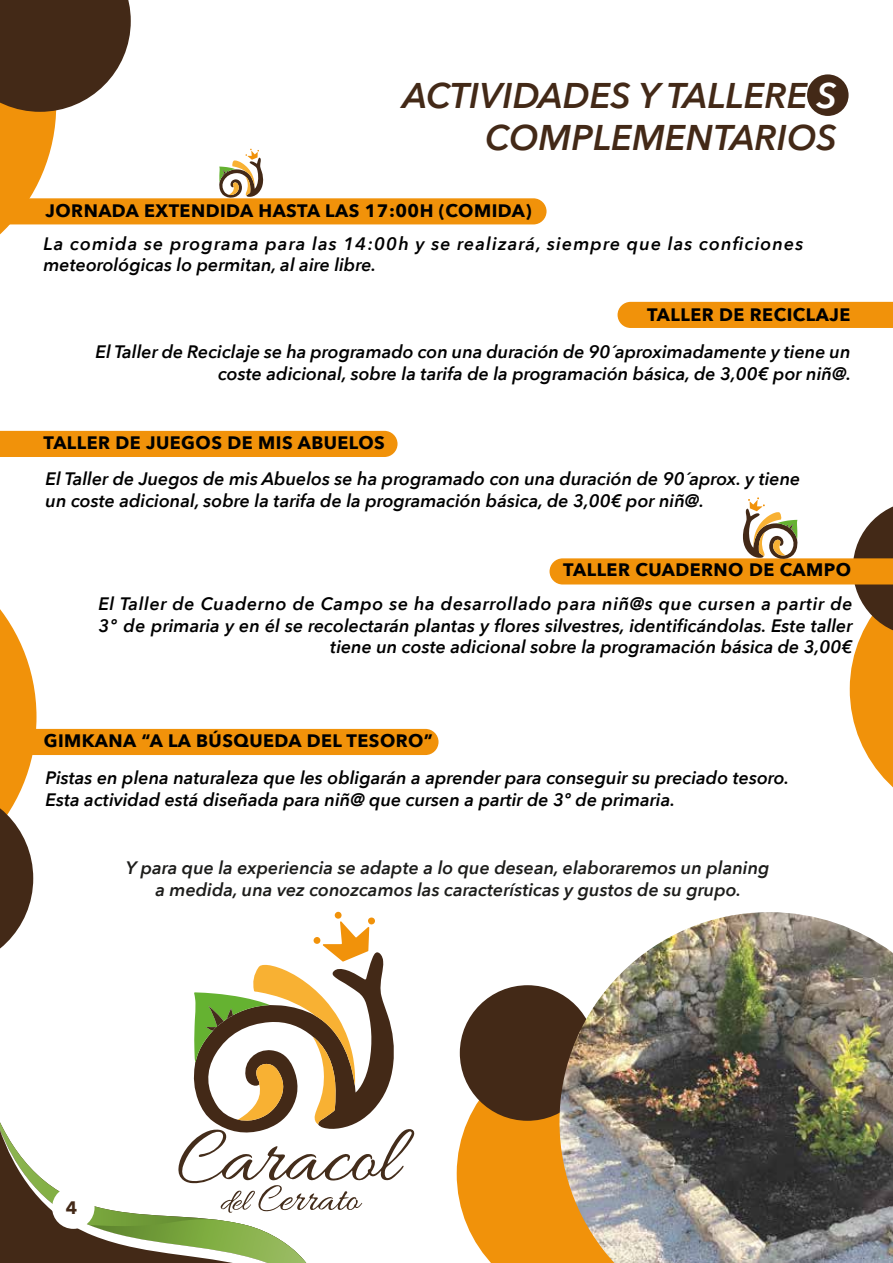
<style>
.page{position:relative;width:893px;height:1263px;background:#fff}
.page>*{position:absolute;margin:0;border:0;box-sizing:border-box;transform-origin:0 0}
.t1{font:italic 600 35.7px/42.8px "Avenir Next";color:#432917;text-align:right}
.t2{font:italic 600 18px/21.6px "Avenir Next";color:#000}
.t3{font:700 18px "Avenir Next";letter-spacing:.025em;color:#000}
.t4{font:italic 600 18px/21.6px "Avenir Next";color:#1d1d1b;text-align:center}
.t5{font:italic 600 18px/21.6px "Avenir Next";letter-spacing:.06em;color:#000}
.t6{font:700 18px "Avenir Next";color:#432917}
.s1{color:#fff}
</style>
<div class="page">
<svg style="left:456px;top:1041px;width:103px;height:222px;background:#f2a02a"></svg>
<div style="left:460px;top:985px;width:136px;height:136px;background:#432917;border-radius:50%"></div>
<img style="left:559px;top:912px;width:334px;height:351px">
<div style="left:617px;top:302px;width:276px;height:26px;background:#f1920a"></div>
<div style="left:0;top:431px;width:397px;height:26px;background:#f1920a"></div>
<svg style="left:0;top:0;width:546px;height:235px"></svg>
<svg style="left:549px;top:497px;width:344px;height:291px"></svg>
<svg style="left:0;top:609px;width:438px;height:654px"></svg>
<div style="left:52px;top:1186px;width:43px;height:43px;background:#fff;border-radius:50%"></div>
<div style="left:807px;top:74px;width:42px;height:42px;background:#432917;border-radius:50%"></div>
<h1 class="t1" style="left:403px;top:73px;width:435px">ACTIVIDADES Y TALLERE <span class="s1">S<br></span>COMPLEMENTARIOS</h1>
<p class="t3" style="left:45px;top:195px;width:488px">JORNADA EXTENDIDA HASTA LAS 17:00H (COMIDA)</p>
<p class="t5" style="left:44px;top:232px;width:761px">La comida se programa para las 14:00h y se realizará, siempre que las conficiones meteorológicas lo permitan, al aire libre.</p>
<p class="t3" style="left:647px;top:299px;width:205px">TALLER DE RECICLAJE</p>
<p class="t2" style="left:96px;top:340px;width:757px;text-align:right">El Taller de Reciclaje se ha programado con una duración de 90´aproximadamente y tiene un coste adicional, sobre la tarifa de la programación básica, de 3,00€ por niñ@.</p>
<p class="t3" style="left:43px;top:427px;width:343px">TALLER DE JUEGOS DE MIS ABUELOS</p>
<p class="t2" style="left:45px;top:467px;width:756px">El Taller de Juegos de mis Abuelos se ha programado con una duración de 90´aprox. y tiene un coste adicional, sobre la tarifa de la programación básica, de 3,00€ por niñ@.</p>
<p class="t3" style="left:563px;top:554px;width:289px">TALLER CUADERNO DE CAMPO</p>
<p class="t2" style="left:99px;top:592px;width:756px;text-align:right">El Taller de Cuaderno de Campo se ha desarrollado para niñ@s que cursen a partir de<br>3º de primaria y en él se recolectarán plantas y flores silvestres, identificándolas. Este taller tiene un coste adicional sobre la programación básica de 3,00€</p>
<p class="t3" style="left:44px;top:725px;width:391px">GIMKANA “A LA BÚSQUEDA DEL TESORO”</p>
<p class="t2" style="left:45px;top:766px;width:745px">Pistas en plena naturaleza que les obligarán a aprender para conseguir su preciado tesoro.<br>Esta actividad está diseñada para niñ@ que cursen a partir de 3º de primaria.</p>
<p class="t4" style="left:126px;top:857px;width:645px">Y para que la experiencia se adapte a lo que desean, elaboraremos un planing a medida, una vez conozcamos las características y gustos de su grupo.</p>
<p class="t6" style="left:66px;top:1192px;width:13px">4</p>
</div>
